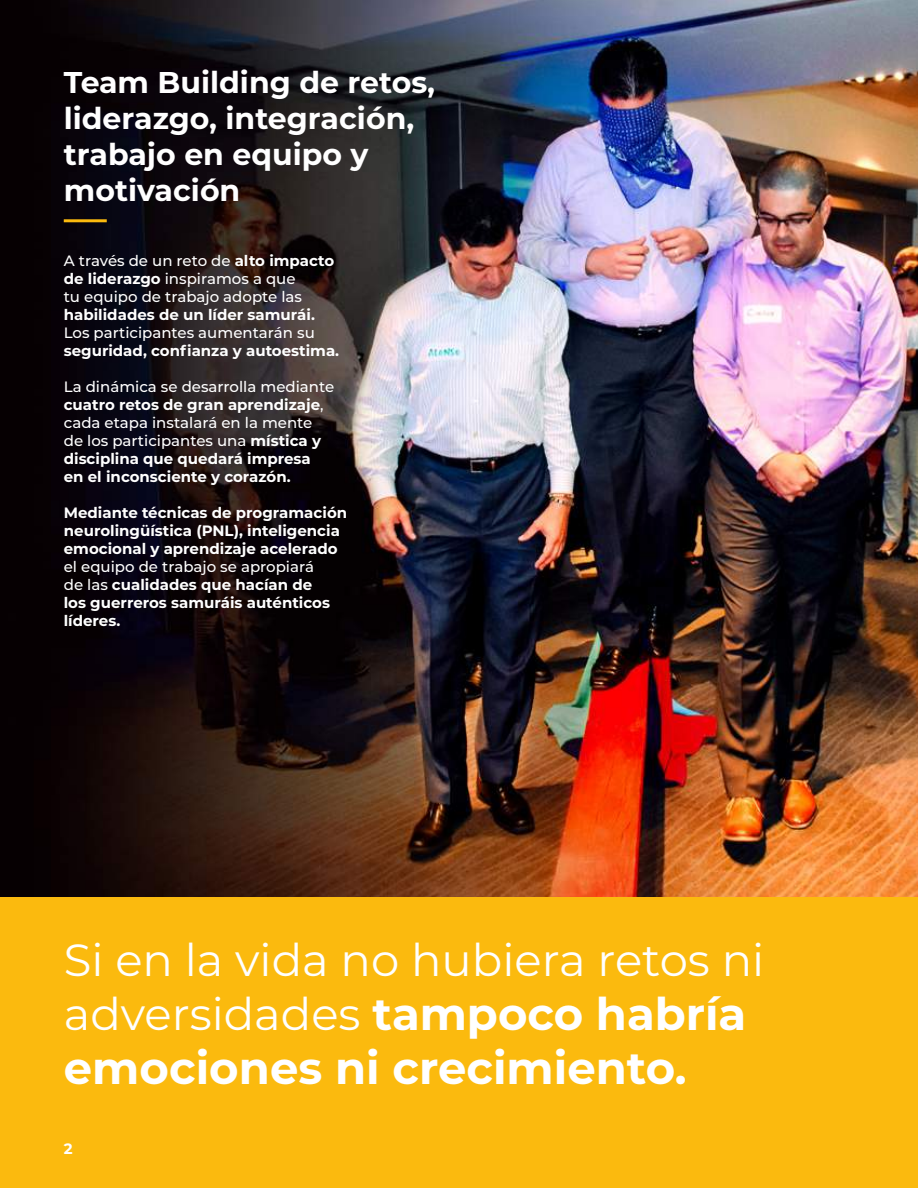
<style>
.page{position:relative;width:918px;height:1188px;background:#fff}
.page>*{position:absolute;margin:0;border:0;box-sizing:border-box;transform-origin:0 0}
.t1{font:45px/54px "Montserrat";color:#fff}
.t2{font:700 30px/36px "Montserrat";color:#fff}
.t3{font:700 15px/18px "Montserrat";color:#fff}
.t4{font:500 15px/18px "Montserrat";color:#fff}
.s1{font-weight:700}
.s2{font-weight:500}
</style>
<div class="page">
<img style="left:0;top:0;width:918px;height:897px">
<hr style="left:64px;top:219px;width:43px;height:3px;background:#fbba0e">
<div style="left:0;top:897px;width:918px;height:291px;background:#fbba0e"></div>
<h2 class="t2" style="left:64px;top:63px;width:373px">Team Building de retos, liderazgo, integración, trabajo en equipo y motivación</h2>
<p class="t4" style="left:64px;top:251px;width:272px">A través de un reto de <span class="s1">alto impacto de liderazgo</span> inspiramos a que<br>tu equipo de trabajo adopte las</p>
<p class="t3" style="left:64px;top:305px;width:253px">habilidades de un líder samurái.</p>
<p class="t4" style="left:64px;top:323px;width:253px">Los participantes aumentarán su</p>
<p class="t3" style="left:64px;top:341px;width:277px">seguridad, confianza y autoestima.</p>
<p class="t3" style="left:64px;top:377px;width:272px"><span class="s2">La dinámica se desarrolla mediante </span>cuatro retos de gran aprendizaje<span class="s2">, cada etapa instalará en la mente de los participantes una</span> mística y disciplina que quedará impresa en el inconsciente y corazón.</p>
<p class="t3" style="left:64px;top:503px;width:285px">Mediante técnicas de programación neurolingüística (PNL), inteligencia emocional y aprendizaje acelerado</p>
<p class="t3" style="left:64px;top:557px;width:268px"><span class="s2">el equipo de trabajo se apropiará de las</span> cualidades que hacían de los guerreros samuráis auténticos líderes.</p>
<h1 class="t1" style="left:64px;top:931px;width:702px">Si en la vida no hubiera retos ni adversidades <span class="s1">tampoco habría emociones ni crecimiento.</span></h1>
<p class="t3" style="left:64px;top:1139px;width:10px">2</p>
</div>
